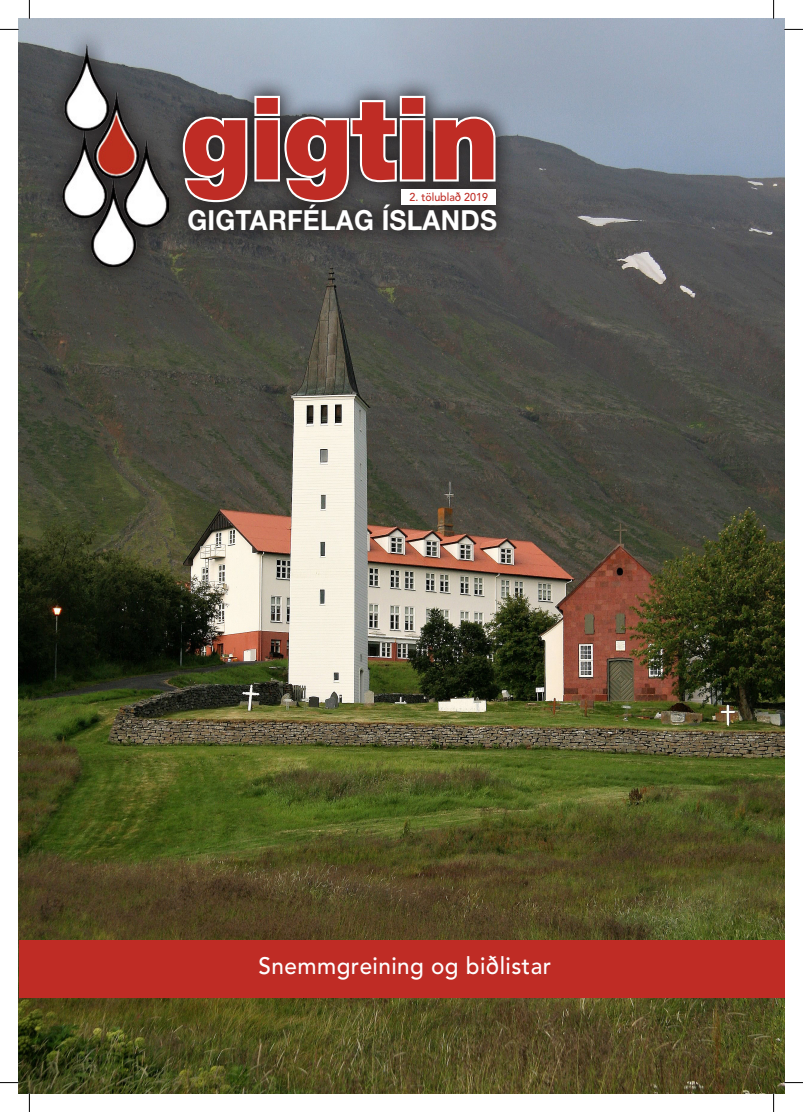
<style>
.page{position:relative;width:803px;height:1112px;background:#fff}
.page>*{position:absolute;margin:0;border:0;box-sizing:border-box;transform-origin:0 0}
.t1{font:900 114px "Helvetica Neue";color:#bf2c25;scale:.94 1}
.t2{font:700 27.75px "Helvetica Neue";letter-spacing:.01em;color:#fff;scale:.94 1}
.t3{font:500 23.62px "Avenir";letter-spacing:.02em;color:#fff;scale:.95 1}
.t4{font:500 11.38px "Avenir";color:#bf2c25;scale:.94 1}
</style>
<div class="page">
<img style="left:19px;top:19px;width:765px;height:1073px">
<div style="left:19px;top:939px;width:765px;height:58px;background:#bf2c25"></div>
<div style="left:44px;top:27px;width:472px;height:259px;background:#231f20;opacity:.95"></div>
<svg style="left:181px;top:94px;width:317px;height:110px"></svg>
<div style="left:401px;top:189px;width:95px;height:16px;background:#fff"></div>
<img style="left:63px;top:45px;width:106px;height:221px">
<svg style="left:0;top:29px;width:19px;height:1px"></svg>
<svg style="left:784px;top:29px;width:19px;height:1px"></svg>
<svg style="left:0;top:1081px;width:19px;height:2px"></svg>
<svg style="left:784px;top:1081px;width:19px;height:2px"></svg>
<svg style="left:29px;top:0;width:1px;height:19px"></svg>
<svg style="left:29px;top:1092px;width:1px;height:19px"></svg>
<svg style="left:773px;top:0;width:1px;height:19px"></svg>
<svg style="left:773px;top:1092px;width:1px;height:19px"></svg>
<h1 class="t1" style="left:183px;top:71px;width:338px">gigtin</h1>
<p class="t4" style="left:410px;top:190px;width:85px">2. tölublað 2019</p>
<p class="t2" style="left:187px;top:203px;width:331px">GIGTARFÉLAG ÍSLANDS</p>
<p class="t3" style="left:259px;top:951px;width:309px">Snemmgreining og biðlistar</p>
</div>
